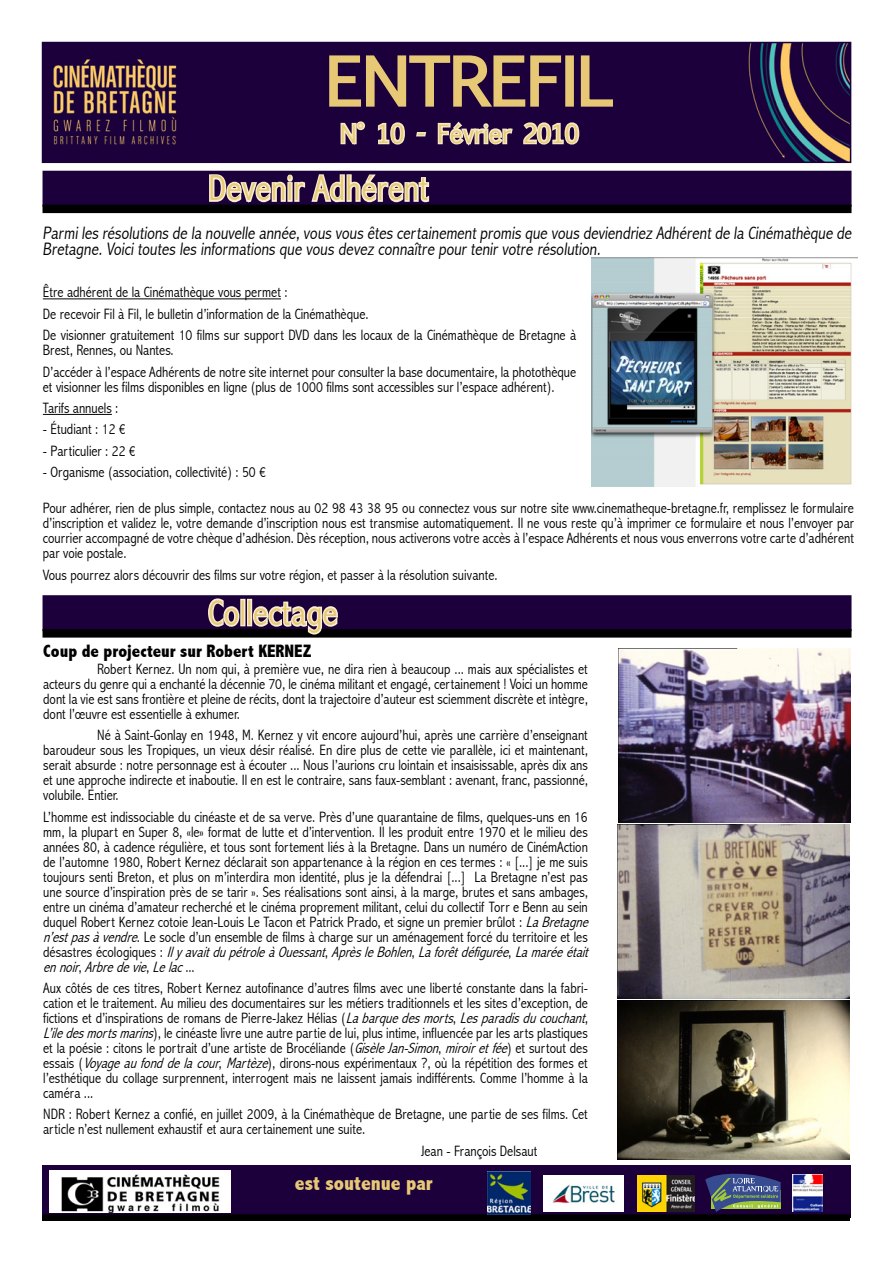
<style>
.page{position:relative;width:893px;height:1263px;background:#fff}
.page>*{position:absolute;margin:0;border:0;box-sizing:border-box;transform-origin:0 0}
.t1{font:63px "Euphemia UCAS";color:#e7c975;scale:1.08 1}
.t2{font:300 condensed 36px "Abadi";letter-spacing:.02em;color:#e7c975}
.t3{font:24px "Euphemia UCAS";color:#e7c975}
.t4{font:800 condensed 21px "Abadi";color:#e7c975}
.t5{font:300 condensed 18px/16.5px "Abadi";color:#000}
.t6{font:800 condensed 18px "Abadi";color:#000}
.t7{font:300 condensed 15px/15px "Abadi";color:#000}
.s1{font-style:italic}
</style>
<div class="page">
<img style="left:43px;top:1165px;width:807px;height:51px">
<div style="left:43px;top:171px;width:808px;height:36px;background:#1c003b"></div>
<div style="left:43px;top:205px;width:808px;height:8px;background:#000"></div>
<div style="left:43px;top:595px;width:808px;height:36px;background:#1c003b"></div>
<div style="left:43px;top:629px;width:808px;height:9px;background:#000"></div>
<svg style="left:208px;top:174px;width:79px;height:31px"></svg>
<div style="left:287px;top:175px;width:6px;height:7px;border:3px solid #f8eed4;border-radius:50%"></div>
<div style="left:287px;top:182px;width:6px;height:20px;border:3px solid #f8eed4"></div>
<svg style="left:208px;top:598px;width:33px;height:29px"></svg>
<div style="left:240px;top:599px;width:5px;height:27px;border:3px solid #f8eed4"></div>
<div style="left:247px;top:599px;width:5px;height:27px;border:3px solid #f8eed4"></div>
<svg style="left:251px;top:600px;width:87px;height:35px"></svg>
<hr style="left:43px;top:1216px;width:807px;height:4px;background:#000">
<img style="left:488px;top:1171px;width:43px;height:43px">
<img style="left:544px;top:1175px;width:79px;height:37px">
<img style="left:637px;top:1175px;width:58px;height:36px">
<svg style="left:705px;top:1174px;width:76px;height:38px;background:#526275"></svg>
<img style="left:793px;top:1174px;width:30px;height:38px">
<img style="left:45px;top:45px;width:803px;height:115px">
<div style="left:42px;top:42px;width:809px;height:121px;border:2px solid #1c003b"></div>
<svg style="left:328px;top:54px;width:235px;height:55px;background:#5d404d"></svg>
<div style="left:565px;top:55px;width:9px;height:52px;border:3px solid #e7c975"></div>
<svg style="left:579px;top:54px;width:35px;height:54px;background:#4d3149"></svg>
<svg style="left:293px;top:117px;width:221px;height:97px"></svg>
<svg style="left:521px;top:120px;width:60px;height:26px;background:#8a7581"></svg>
<img style="left:50px;top:1170px;width:181px;height:43px">
<hr style="left:43px;top:298px;width:238px;height:1px;background:#000">
<hr style="left:43px;top:414px;width:69px;height:1px;background:#000">
<img style="left:591px;top:258px;width:266px;height:228px">
<img style="left:618px;top:649px;width:232px;height:349px">
<img style="left:618px;top:1000px;width:231px;height:160px">
<h1 class="t1" style="left:326px;top:36px;width:267px">ENTREFIL</h1>
<h3 class="t3" style="left:340px;top:117px;width:240px">N° 10 - Février 2010</h3>
<h2 class="t2" style="left:208px;top:167px;width:221px">Devenir Adhérent</h2>
<p class="t5" style="left:43px;top:224px;width:813px">Parmi les résolutions de la nouvelle année, vous vous êtes certainement promis que vous deviendriez Adhérent de la Cinémathèque de<br>Bretagne. Voici toutes les informations que vous devez connaître pour tenir votre résolution.</p>
<p class="t7" style="left:43px;top:282px;width:535px;line-height:21.5px">Être adhérent de la Cinémathèque vous permet :<br>De recevoir Fil à Fil, le bulletin d’information de la Cinémathèque.<br>De visionner gratuitement 10 films sur support DVD dans les locaux de la Cinémathèque de Bretagne à</p>
<p class="t7" style="left:43px;top:339px;width:535px;line-height:21.5px">Brest, Rennes, ou Nantes.<br>D’accéder à l’espace Adhérents de notre site internet pour consulter la base documentaire, la photothèque</p>
<p class="t7" style="left:43px;top:376px;width:513px;line-height:21.5px">et visionner les films disponibles en ligne (plus de 1000 films sont accessibles sur l’espace adhérent).<br>Tarifs annuels :</p>
<p class="t7" style="left:43px;top:422px;width:84px">- Étudiant : 12 €</p>
<p class="t7" style="left:43px;top:443px;width:94px">- Particulier : 22 €</p>
<p class="t7" style="left:43px;top:464px;width:225px">- Organisme (association, collectivité) : 50 €</p>
<p class="t7" style="left:43px;top:501px;width:813px;text-align:justify">Pour adhérer, rien de plus simple, contactez nous au 02 98 43 38 95 ou connectez vous sur notre site www.cinematheque-bretagne.fr, remplissez le formulaire d’inscription et validez le, votre demande d’inscription nous est transmise automatiquement. Il ne vous reste qu’à imprimer ce formulaire et nous l’envoyer par courrier accompagné de votre chèque d’adhésion. Dès réception, nous activerons votre accès à l’espace Adhérents et nous vous enverrons votre carte d’adhérent par voie postale.</p>
<p class="t7" style="left:43px;top:567px;width:456px">Vous pourrez alors découvrir des films sur votre région, et passer à la résolution suivante.</p>
<h2 class="t2" style="left:208px;top:592px;width:131px">Collectage</h2>
<p class="t6" style="left:43px;top:640px;width:270px">Coup de projecteur sur Robert KERNEZ</p>
<p class="t7" style="left:43px;top:661px;width:546px;text-align:justify;text-indent:54px">Robert Kernez. Un nom qui, à première vue, ne dira rien à beaucoup ... mais aux spécialistes et acteurs du genre qui a enchanté la décennie 70, le cinéma militant et engagé, certainement ! Voici un homme dont la vie est sans frontière et pleine de récits, dont la trajectoire d’auteur est sciemment discrète et intègre, dont l’œuvre est essentielle à exhumer.</p>
<p class="t7" style="left:43px;top:728px;width:546px;text-align:justify;text-indent:54px">Né à Saint-Gonlay en 1948, M. Kernez y vit encore aujourd’hui, après une carrière d’enseignant baroudeur sous les Tropiques, un vieux désir réalisé. En dire plus de cette vie parallèle, ici et maintenant, serait absurde : notre personnage est à écouter ... Nous l’aurions cru lointain et insaisissable, après dix ans et une approche indirecte et inaboutie. Il en est le contraire, sans faux-semblant : avenant, franc, passionné, volubile. Entier.</p>
<p class="t7" style="left:43px;top:809px;width:551px">L’homme est indissociable du cinéaste et de sa verve. Près d’une quarantaine de films, quelques-uns en 16 mm, la plupart en Super 8, «le» format de lutte et d’intervention. Il les produit entre 1970 et le milieu des années 80, à cadence régulière, et tous sont fortement liés à la Bretagne. Dans un numéro de CinémAction de l’automne 1980, Robert Kernez déclarait son appartenance à la région en ces termes : « [...] je me suis toujours senti Breton, et plus on m’interdira mon identité, plus je la défendrai [...] La Bretagne n’est pas une source d’inspiration près de se tarir ». Ses réalisations sont ainsi, à la marge, brutes et sans ambages, entre un cinéma d’amateur recherché et le cinéma proprement militant, celui du collectif Torr e Benn au sein duquel Robert Kernez cotoie Jean-Louis Le Tacon et Patrick Prado, et signe un premier brûlot : <span class="s1">LaBretagne n’estpasàvendre</span>. Le socle d’un ensemble de films à charge sur un aménagement forcé du territoire et les d é s a s t r e s é c o l o g i q u e s : <span class="s1">Ily avaitdupétroleàOuessant</span>, <span class="s1">AprèsleBohlen</span>, <span class="s1">Laforêtdéfigurée</span>, <span class="s1">Lamaréeétait ennoir</span>, <span class="s1">Arbredevie</span>, <span class="s1">Lelac</span>. . .</p>
<p class="t7" style="left:43px;top:980px;width:548px;text-align:justify">Aux côtés de ces titres, Robert Kernez autofinance d’autres films avec une liberté constante dans la fabri&shy;cation et le traitement. Au milieu des documentaires sur les métiers traditionnels et les sites d’exception, de fictions et d’inspirations de romans de Pierre-Jakez Hélias (<span class="s1">Labarquedesmorts</span>, <span class="s1">Lesparadisducouchant</span>, <span class="s1">L’iledesmortsmarins</span>), le cinéaste livre une autre partie de lui, plus intime, influencée par les arts plastiques et la poésie : citons le portrait d’une artiste de Brocéliande (<span class="s1">GisèleJan-Simon</span>, <span class="s1">miroiretfée</span>) et surtout des essais (<span class="s1">Voyageaufonddelacour</span>, <span class="s1">Martèze</span>), dirons-nous expérimentaux ?, où la répétition des formes et l’esthétique du collage surprennent, interrogent mais ne laissent jamais indifférents. Comme l’homme à la caméra ...</p>
<p class="t7" style="left:43px;top:1107px;width:546px">NDR : Robert Kernez a confié, en juillet 2009, à la Cinémathèque de Bretagne, une partie de ses films. Cet article n’est nullement exhaustif et aura certainement une suite.</p>
<p class="t7" style="left:421px;top:1143px;width:118px">Jean - François Delsaut</p>
<h3 class="t4" style="left:295px;top:1171px;width:139px">est soutenue par</h3>
</div>
